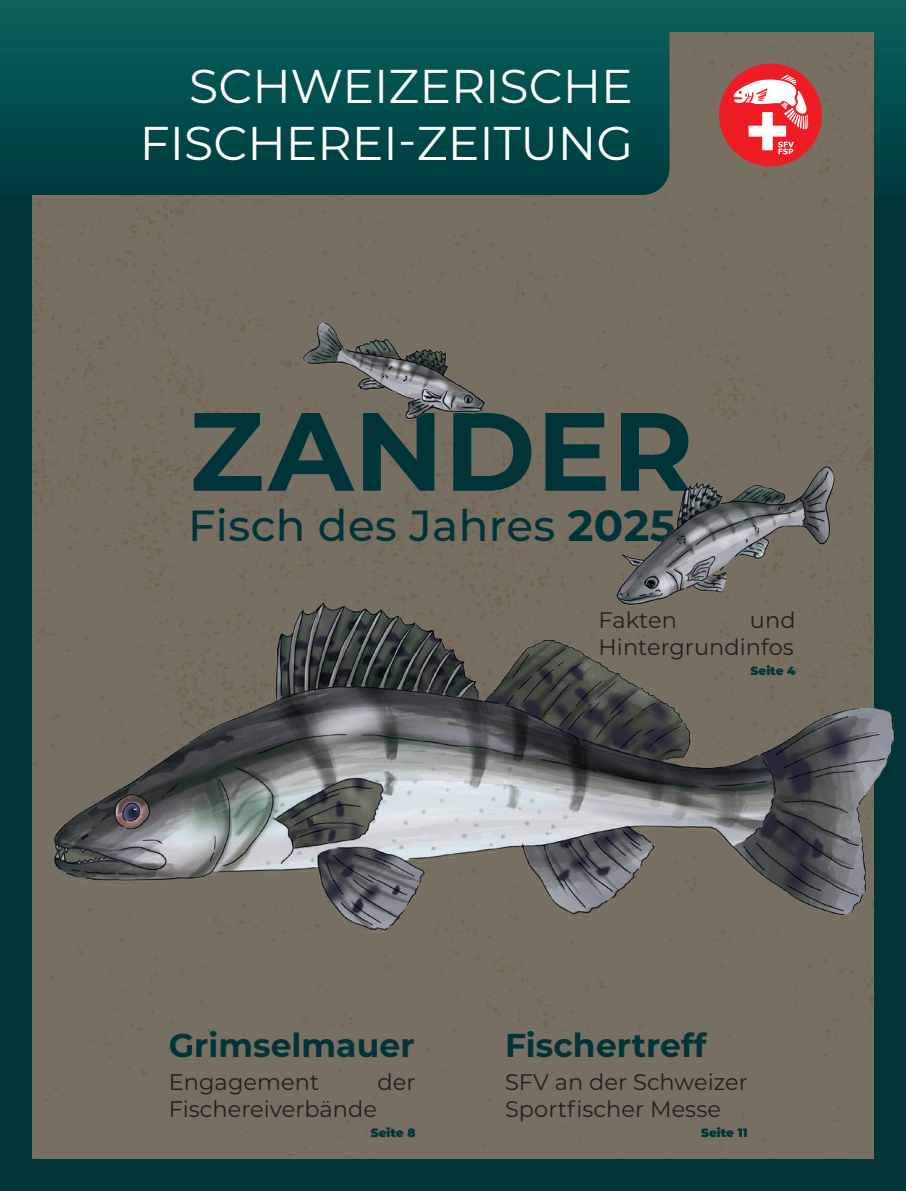
<style>
.page{position:relative;width:906px;height:1191px;background:#003438}
.page>*{position:absolute;margin:0;border:0;box-sizing:border-box;transform-origin:0 0}
.t1{font:700 111px "Montserrat";letter-spacing:.005em;color:#003438}
.t2{font:47.4px/56.8px "Montserrat";color:#fff;text-align:right}
.t3{font:500 43.5px "Montserrat";letter-spacing:.01em;color:#003438}
.t4{font:700 33px "Montserrat";color:#003438}
.t5{font:22.5px/27px "Montserrat";color:#231f20}
.t6{font:900 12px "Montserrat";color:#003438}
.s1{font-weight:700}
</style>
<div class="page">
<svg style="left:669px;top:0;width:237px;height:195px;background:#0c5752"></svg>
<div style="left:32px;top:32px;width:841px;height:1126px;background:#766f62"></div>
<svg style="left:719px;top:64px;width:103px;height:102px;background:#d85f5f"></svg>
<img style="left:32px;top:595px;width:863px;height:351px">
<img style="left:280px;top:315px;width:225px;height:118px">
<img style="left:598px;top:443px;width:255px;height:182px">
<svg style="left:0;top:0;width:669px;height:195px"></svg>
<h2 class="t2" style="left:140px;top:56px;width:494px">SCHWEIZERISCHE<br>FISCHEREI-ZEITUNG</h2>
<h1 class="t1" style="left:189px;top:371px;width:505px">ZANDER</h1>
<h3 class="t3" style="left:188px;top:495px;width:489px">Fisch des Jahres <span class="s1">2025</span></h3>
<p class="t5" style="left:598px;top:606px;width:80px">Fakten</p>
<p class="t5" style="left:598px;top:606px;width:199px;text-align:right">und<br>Hintergrundinfos</p>
<p class="t6" style="left:750px;top:662px;width:47px">Seite 4</p>
<h3 class="t4" style="left:169px;top:1021px;width:247px">Grimselmauer</h3>
<p class="t5" style="left:169px;top:1067px;width:152px">Engagement</p>
<p class="t5" style="left:377px;top:1067px;width:39px">der</p>
<p class="t5" style="left:169px;top:1094px;width:210px">Fischereiverbände</p>
<p class="t6" style="left:371px;top:1123px;width:46px">Seite 8</p>
<h3 class="t4" style="left:505px;top:1021px;width:203px">Fischertreff</h3>
<p class="t5" style="left:505px;top:1067px;width:244px">SFV an der Schweizer<br>Sportfischer Messe</p>
<p class="t6" style="left:701px;top:1123px;width:48px">Seite 11</p>
</div>
